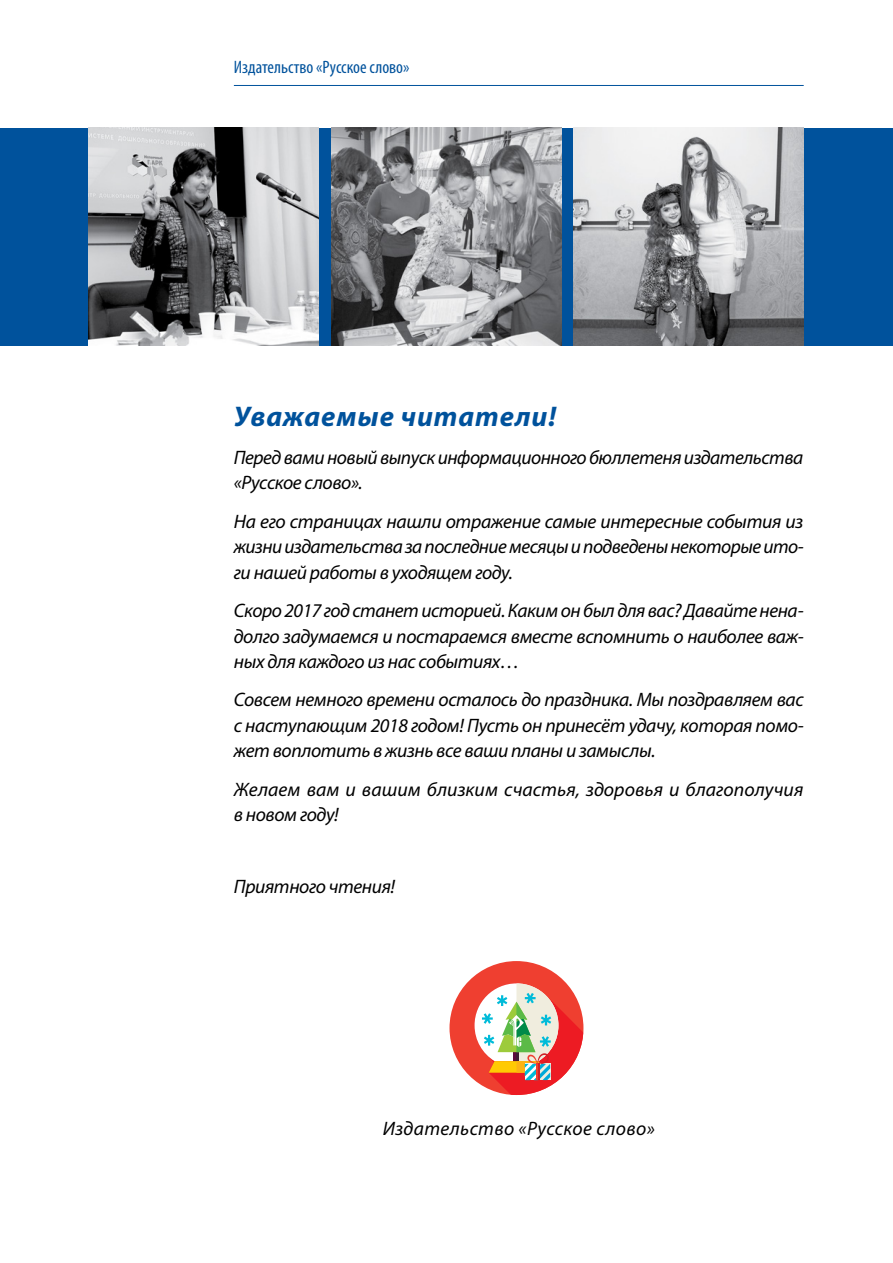
<style>
.page{position:relative;width:893px;height:1263px;background:#fff}
.page>*{position:absolute;margin:0;border:0;box-sizing:border-box;transform-origin:0 0}
.t1{font:italic 700 28.5px "Myriad Pro";letter-spacing:.03em;color:#00529c}
.t2{font:italic 19.5px/25.5px "Myriad Pro";letter-spacing:-.02em;color:#000;text-align:justify}
.t3{font:italic 19.5px/25.5px "Myriad Pro";letter-spacing:.005em;color:#000}
.t4{font:italic 19.5px "Myriad Pro";letter-spacing:.02em;color:#000}
.t5{font:condensed 18px "Myriad Pro";color:#00529c}
</style>
<div class="page">
<hr style="left:234px;top:85px;width:570px;height:1px;background:#00529c">
<div style="left:0;top:128px;width:893px;height:217px;background:#00529c"></div>
<img style="left:89px;top:128px;width:230px;height:217px">
<img style="left:574px;top:128px;width:229px;height:217px">
<img style="left:331px;top:128px;width:230px;height:217px">
<div style="left:449px;top:961px;width:134px;height:134px;background:#ef3f30;border-radius:50%"></div>
<svg style="left:475px;top:983px;width:108px;height:112px"></svg>
<p class="t5" style="left:234px;top:56px;width:177px">Издательство «Русское слово»</p>
<h1 class="t1" style="left:234px;top:398px;width:324px">Уважаемые читатели!</h1>
<p class="t2" style="left:234px;top:444px;width:571px">Перед вами новый выпуск информационного бюллетеня издательства «Русское слово».</p>
<p class="t2" style="left:234px;top:508px;width:571px">На его страницах нашли отражение самые интересные события из жизни издательства за последние месяцы и подведены некоторые ито&shy;ги нашей работы в уходящем году.</p>
<p class="t2" style="left:234px;top:597px;width:571px">Скоро 2017 год станет историей. Каким он был для вас? Давайте нена&shy;долго задумаемся и постараемся вместе вспомнить о наиболее важ&shy;ных для каждого из нас событиях…</p>
<p class="t2" style="left:234px;top:687px;width:571px">Совсем немного времени осталось до праздника. Мы поздравляем вас с наступающим 2018 годом! Пусть он принесёт удачу, которая помо&shy;жет воплотить в жизнь все ваши планы и замыслы.</p>
<p class="t3" style="left:234px;top:776px;width:571px">Желаем вам и вашим близким счастья, здоровья и благополучия в новом году!</p>
<p class="t2" style="left:234px;top:874px;width:163px">Приятного чтения!</p>
<p class="t4" style="left:383px;top:1116px;width:274px">Издательство «Русское слово»</p>
</div>
